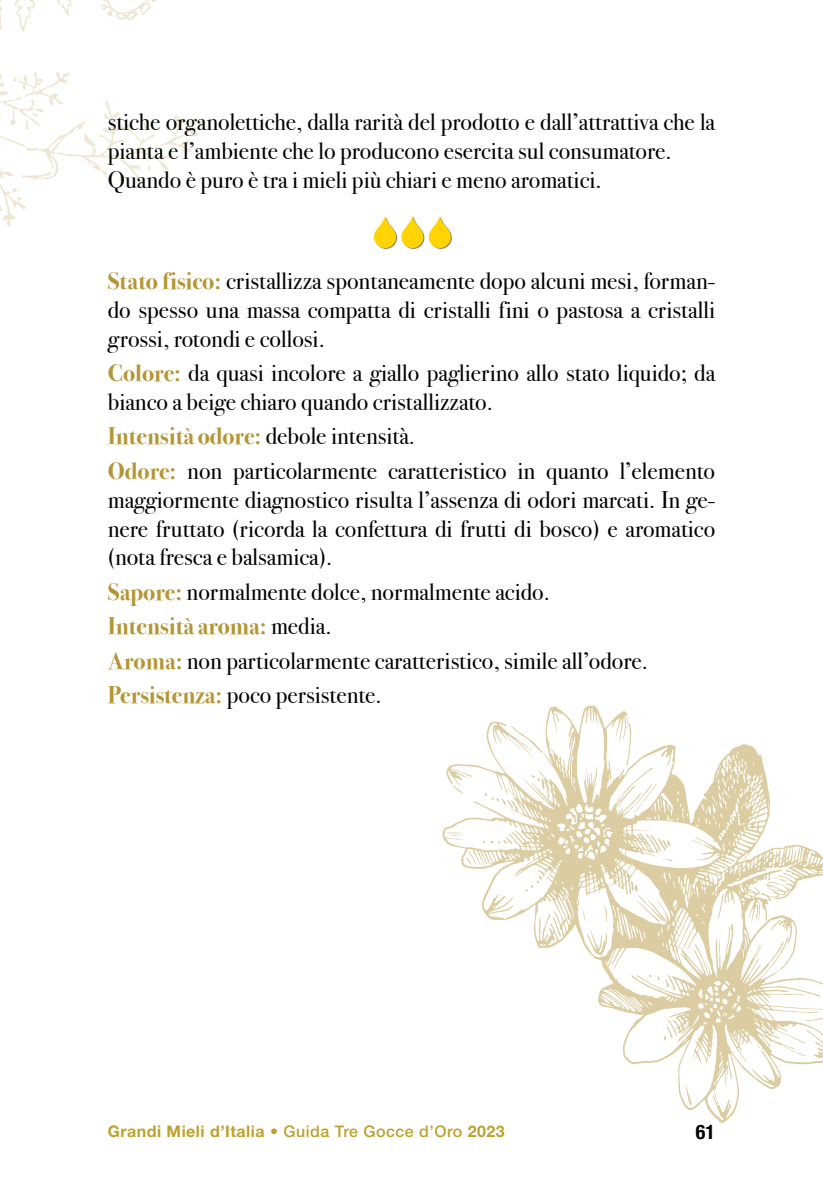
<style>
.page{position:relative;width:823px;height:1191px;background:#fff}
.page>*{position:absolute;margin:0;border:0;box-sizing:border-box;transform-origin:0 0}
.MieleInfo{font:24px/28.8px "Bodoni Svty Two ITCTT Book";color:#000;text-align:justify}
.MieleTesto{font:24px/28.8px "Bodoni Svty Two ITCTT Book";color:#000}
.MieleInfo-2{font:24px "Bodoni Svty Two ITCTT Bold";color:#b59636}
.t1{font:700 condensed 20px "Helvetica Neue LT Std";color:#000}
.t2{font:700 16px "Helvetica Neue LT Std";letter-spacing:.03em;color:#bda12c}
.s1{font-family:"Bodoni Svty Two ITCTT Bold";color:#b59636}
.s2{font-family:"Bodoni Svty Two ITCTT Book";color:#000}
.s3{font-weight:500}
</style>
<div class="page">
<svg style="left:0;top:72px;width:204px;height:156px"></svg>
<svg style="left:0;top:0;width:157px;height:32px"></svg>
<svg style="left:442px;top:705px;width:380px;height:418px"></svg>
<svg style="left:510px;top:726px;width:32px;height:27px"></svg>
<svg style="left:805px;top:1007px;width:17px;height:14px"></svg>
<svg style="left:769px;top:919px;width:12px;height:11px"></svg>
<svg style="left:452px;top:785px;width:11px;height:9px"></svg>
<svg style="left:531px;top:775px;width:8px;height:6px"></svg>
<svg style="left:484px;top:785px;width:29px;height:23px"></svg>
<svg style="left:650px;top:834px;width:20px;height:17px"></svg>
<svg style="left:691px;top:840px;width:11px;height:4px"></svg>
<svg style="left:661px;top:858px;width:11px;height:3px"></svg>
<svg style="left:648px;top:974px;width:27px;height:16px"></svg>
<svg style="left:525px;top:870px;width:20px;height:22px"></svg>
<svg style="left:663px;top:1019px;width:13px;height:21px"></svg>
<svg style="left:620px;top:716px;width:36px;height:97px"></svg>
<svg style="left:717px;top:894px;width:6px;height:26px"></svg>
<svg style="left:446px;top:832px;width:19px;height:4px"></svg>
<svg style="left:482px;top:833px;width:35px;height:11px"></svg>
<svg style="left:685px;top:1085px;width:6px;height:20px"></svg>
<svg style="left:582px;top:907px;width:24px;height:48px"></svg>
<svg style="left:782px;top:1030px;width:40px;height:28px"></svg>
<svg style="left:630px;top:881px;width:33px;height:41px"></svg>
<svg style="left:554px;top:712px;width:5px;height:10px"></svg>
<svg style="left:552px;top:917px;width:8px;height:20px"></svg>
<svg style="left:466px;top:850px;width:9px;height:14px"></svg>
<svg style="left:374px;top:216px;width:77px;height:33px"></svg>
<p class="MieleTesto" style="left:108px;top:108px;width:608px">stiche organolettiche, dalla rarità del prodotto e dall’attrattiva che la pianta e l’ambiente che lo producono esercita sul consumatore.</p>
<p class="MieleTesto" style="left:108px;top:165px;width:495px">Quando è puro è tra i mieli più chiari e meno aromatici.</p>
<p class="MieleInfo" style="left:108px;top:266px;width:608px"><span class="s1">Stato fisico:</span> cristallizza spontaneamente dopo alcuni mesi, forman&shy;do spesso una massa compatta di cristalli fini o pastosa a cristalli grossi, rotondi e collosi.</p>
<p class="MieleInfo" style="left:108px;top:359px;width:608px"><span class="s1">Colore:</span> da quasi incolore a giallo paglierino allo stato liquido; da bianco a beige chiaro quando cristallizzato.</p>
<p class="MieleInfo" style="left:108px;top:422px;width:308px"><span class="s1">Intensità odore:</span> debole intensità.</p>
<p class="MieleInfo" style="left:108px;top:456px;width:608px"><span class="s1">Odore:</span> non particolarmente caratteristico in quanto l’elemento maggiormente diagnostico risulta l’assenza di odori marcati. In ge&shy;nere fruttato (ricorda la confettura di frutti di bosco) e aromatico (nota fresca e balsamica).</p>
<p class="MieleInfo" style="left:108px;top:577px;width:443px"><span class="s1">Sapore:</span> normalmente dolce, normalmente acido.</p>
<p class="MieleInfo-2" style="left:108px;top:612px;width:225px">Intensità aroma: <span class="s2">media.</span></p>
<p class="MieleInfo" style="left:108px;top:646px;width:541px"><span class="s1">Aroma:</span> non particolarmente caratteristico, simile all’odore.</p>
<p class="MieleInfo" style="left:108px;top:681px;width:275px"><span class="s1">Persistenza:</span> poco persistente.</p>
<p class="t2" style="left:108px;top:1121px;width:398px">Grandi Mieli d’Italia • <span class="s3">Guida Tre Gocce d’Oro</span> 2023</p>
<p class="t1" style="left:695px;top:1120px;width:21px">61</p>
</div>
